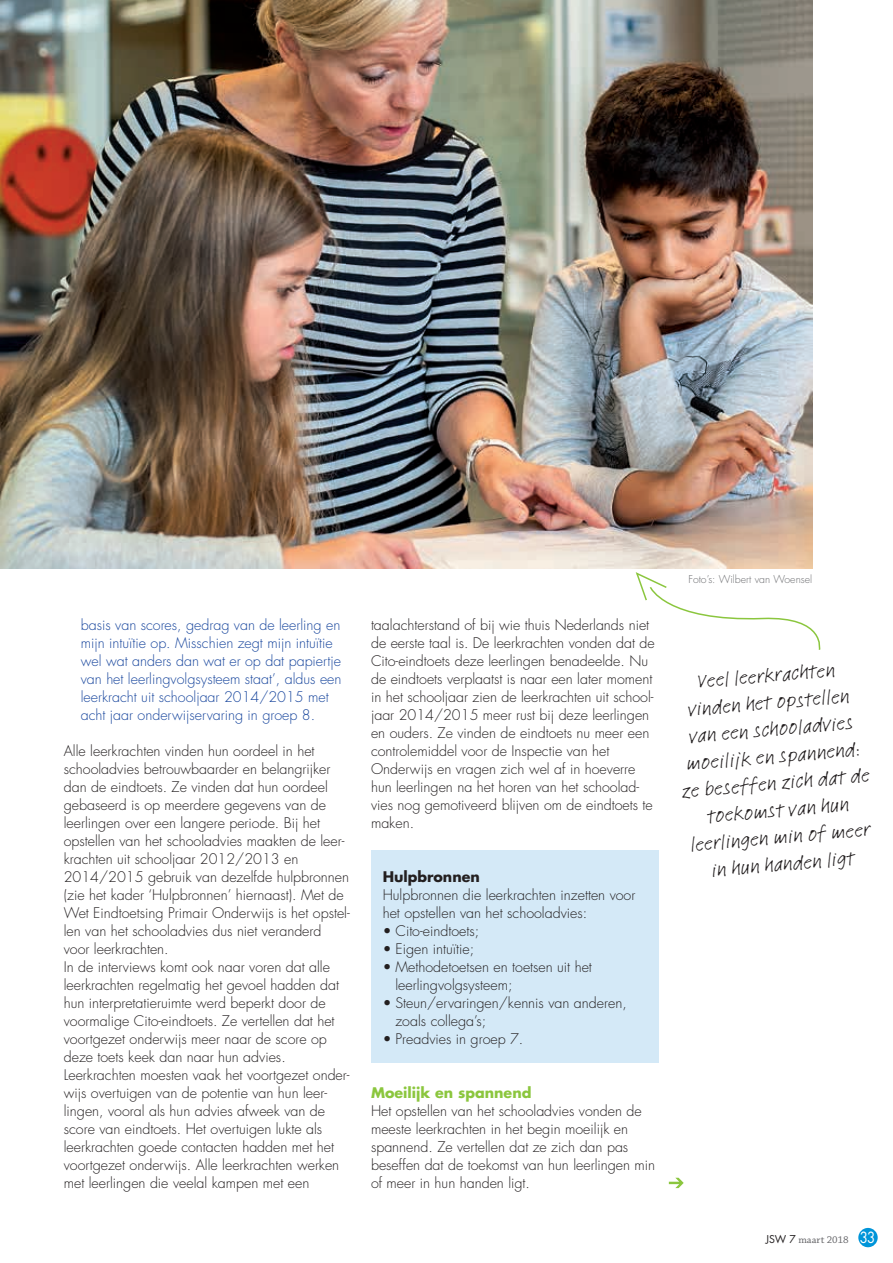
<style>
.page{position:relative;width:893px;height:1263px;background:#fff}
.page>*{position:absolute;margin:0;border:0;box-sizing:border-box;transform-origin:0 0}
.t1{font:21px/27px "Linotype Feltpen";color:#231f20;text-align:center}
.t2{font:300 14.25px/18px "Futura Std";color:#231f20}
.t3{font:300 14.25px/18px "Futura Std";color:#18469d}
.t4{font:700 14.25px "Futura Std";color:#8bc63e}
.t5{font:700 14.25px "Futura Std";color:#231f20}
.t6{font:300 10.5px "Futura Std";color:#6c6d70}
.t7{font:10.5px "Chaparral Pro";color:#636366}
.s1{font-family:"Futura Std";color:#231f20}
.s2{font-family:"Futura Std";font-size:15px;color:#fff}
</style>
<div class="page">
<img style="left:0;top:0;width:812px;height:569px">
<svg style="left:635px;top:572px;width:186px;height:78px"></svg>
<svg style="left:669px;top:1178px;width:15px;height:10px"></svg>
<div style="left:371px;top:851px;width:287px;height:212px;background:#d4e9f7"></div>
<div style="left:858px;top:1228px;width:20px;height:19px;background:#0095d9;border-radius:50%"></div>
<p class="t3" style="left:81px;top:616px;width:262px">basis van scores, gedrag van de leerling en mijn intuïtie op. Misschien zegt mijn intuïtie wel wat anders dan wat er op dat papiertje van het leerlingvolgsysteem staat’, aldus een leerkracht uit schooljaar 2014/2015 met acht jaar onderwijservaring in groep 8.</p>
<p class="t2" style="left:64px;top:742px;width:288px">Alle leerkrachten vinden hun oordeel in het schooladvies betrouwbaarder en belangrijker dan de eindtoets. Ze vinden dat hun oordeel gebaseerd is op meerdere gegevens van de leerlingen over een langere periode. Bij het opstellen van het schooladvies maakten de leer&shy;krachten uit schooljaar 2012/2013 en 2014/2015 gebruik van dezelfde hulpbronnen (zie het kader ‘Hulpbronnen’ hiernaast). Met de Wet Eindtoetsing Primair Onderwijs is het opstel&shy;len van het schooladvies dus niet veranderd voor leerkrachten.<br>In de interviews komt ook naar voren dat alle leerkrachten regelmatig het gevoel hadden dat hun interpretatieruimte werd beperkt door de voormalige Cito-eindtoets. Ze vertellen dat het voortgezet onderwijs meer naar de score op deze toets keek dan naar hun advies.<br>Leerkrachten moesten vaak het voortgezet onder&shy;wijs overtuigen van de potentie van hun leer&shy;lingen, vooral als hun advies afweek van de score van eindtoets. Het overtuigen lukte als leerkrachten goede contacten hadden met het voortgezet onderwijs. Alle leerkrachten werken met leerlingen die veelal kampen met een</p>
<p class="t2" style="left:371px;top:616px;width:285px">taalachterstand of bij wie thuis Nederlands niet de eerste taal is. De leerkrachten vonden dat de Cito-eindtoets deze leerlingen benadeelde. Nu de eindtoets verplaatst is naar een later moment in het schooljaar zien de leerkrachten uit school&shy;jaar 2014/2015 meer rust bij deze leerlingen en ouders. Ze vinden de eindtoets nu meer een controlemiddel voor de Inspectie van het Onderwijs en vragen zich wel af in hoeverre hun leerlingen na het horen van het schoolad&shy;vies nog gemotiveerd blijven om de eindtoets te maken.</p>
<p class="t5" style="left:383px;top:867px;width:99px">Hulpbronnen</p>
<p class="t2" style="left:383px;top:886px;width:254px">Hulpbronnen die leerkrachten inzetten voor het opstellen van het schooladvies:</p>
<p class="t2" style="left:383px;top:922px;width:98px">• Cito-eindtoets;</p>
<p class="t2" style="left:383px;top:940px;width:93px">• Eigen intuïtie;</p>
<p class="t2" style="left:395px;top:958px;width:198px;text-indent:-13px">• Methodetoetsen en toetsen uit het leerlingvolgsysteem;</p>
<p class="t2" style="left:395px;top:994px;width:233px;text-indent:-13px">• Steun/ervaringen/kennis van anderen, zoals collega’s;</p>
<p class="t2" style="left:383px;top:1030px;width:142px">• Preadvies in groep 7.</p>
<p class="t4" style="left:371px;top:1083px;width:162px">Moeilijk en spannend</p>
<p class="t2" style="left:371px;top:1102px;width:286px">Het opstellen van het schooladvies vonden de meeste leerkrachten in het begin moeilijk en spannend. Ze vertellen dat ze zich dan pas beseffen dat de toekomst van hun leerlingen min of meer in hun handen ligt.</p>
<p class="t6" style="left:688px;top:573px;width:125px">Foto’s: Wilbert van Woensel</p>
<h1 class="t1" style="left:671px;top:670px;width:190px;rotate:-5deg">Veel leerkrachten vinden het opstellen van een schooladvies moeilijk en spannend: ze beseffen zich dat de toekomst van hun leerlingen min of meer in hun handen ligt</h1>
<p class="t7" style="left:766px;top:1234px;width:111px"><span class="s1">JSW 7</span> maart 2018 <span class="s2">33</span></p>
</div>
